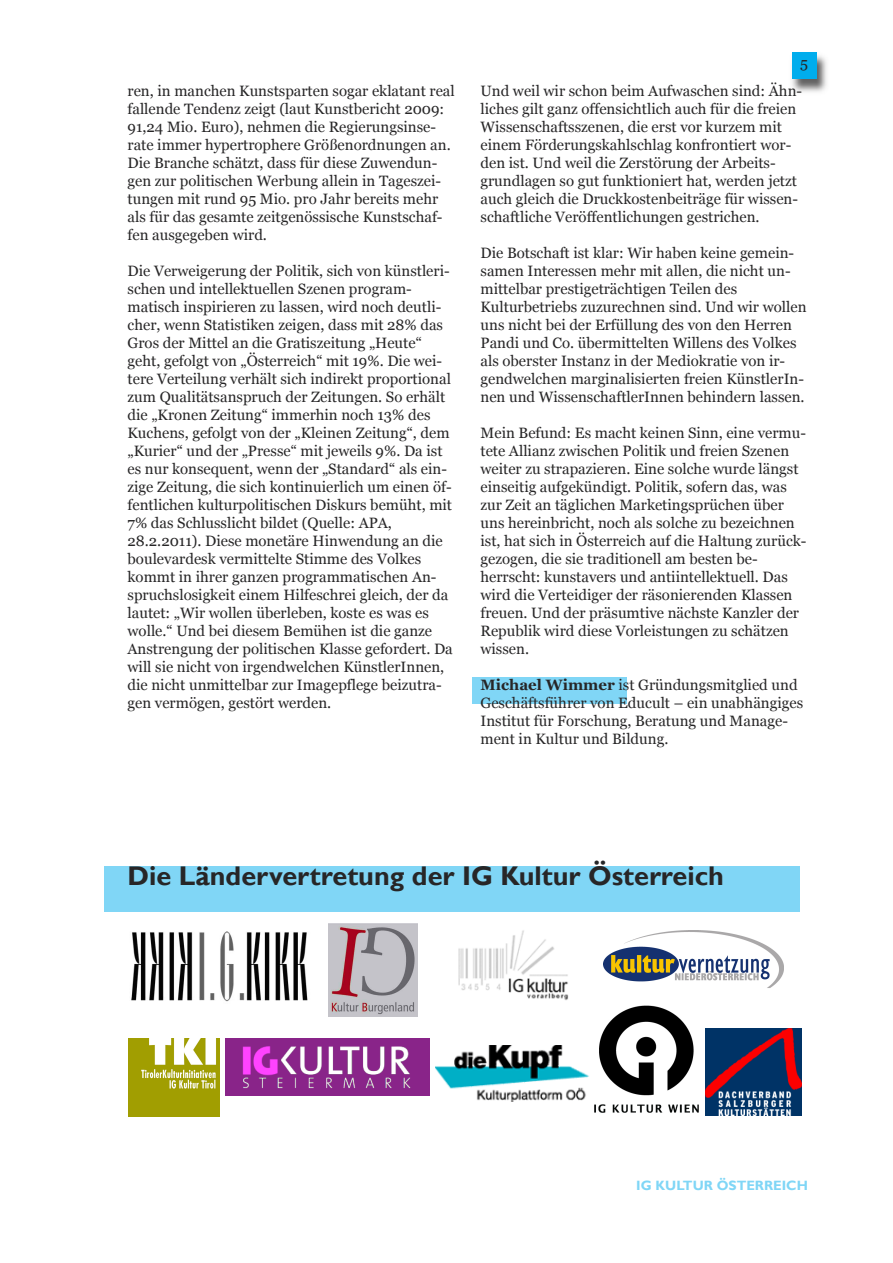
<style>
.page{position:relative;width:893px;height:1263px;background:#fff}
.page>*{position:absolute;margin:0;border:0;box-sizing:border-box;transform-origin:0 0}
.t1{font:700 27px "Gill Sans";color:#272627}
.t2{font:15px/18px "Georgia";color:#272627}
.t3{font:700 13.5px "Gill Sans";color:#80d6f6}
.s1{font-weight:700}
</style>
<div class="page">
<div style="left:472px;top:677px;width:154px;height:26px;background:#80d6f6"></div>
<div style="left:104px;top:866px;width:695px;height:46px;background:#80d6f6"></div>
<img style="left:792px;top:55px;width:35px;height:37px">
<div style="left:792px;top:52px;width:25px;height:27px;background:#00aded"></div>
<img style="left:705px;top:1029px;width:96px;height:87px">
<img style="left:131px;top:931px;width:177px;height:71px">
<img style="left:128px;top:1038px;width:91px;height:79px">
<img style="left:594px;top:1006px;width:105px;height:107px">
<img style="left:458px;top:930px;width:110px;height:70px">
<img style="left:328px;top:923px;width:89px;height:93px">
<img style="left:604px;top:931px;width:180px;height:57px">
<img style="left:225px;top:1038px;width:204px;height:57px">
<img style="left:436px;top:1045px;width:159px;height:57px">
<p class="t2" style="left:128px;top:82px;width:329px">ren, in manchen Kunstsparten sogar eklatant real fallende Tendenz zeigt (laut Kunstbericht 2009:<br>91,24 Mio. Euro), nehmen die Regierungsinse&shy;rate immer hypertrophere Größenordnungen an.<br>Die Branche schätzt, dass für diese Zuwendun&shy;gen zur politischen Werbung allein in Tageszei&shy;tungen mit rund 95 Mio. pro Jahr bereits mehr als für das gesamte zeitgenössische Kunstschaf&shy;fen ausgegeben wird.</p>
<p class="t2" style="left:128px;top:262px;width:327px">Die Verweigerung der Politik, sich von künstleri&shy;schen und intellektuellen Szenen program&shy;matisch inspirieren zu lassen, wird noch deutli&shy;cher, wenn Statistiken zeigen, dass mit 28% das Gros der Mittel an die Gratiszeitung „Heute“ geht, gefolgt von „Österreich“ mit 19%. Die wei&shy;tere Verteilung verhält sich indirekt proportional zum Qualitätsanspruch der Zeitungen. So erhält die „Kronen Zeitung“ immerhin noch 13% des Kuchens, gefolgt von der „Kleinen Zeitung“, dem „Kurier“ und der „Presse“ mit jeweils 9%. Da ist es nur konsequent, wenn der „Standard“ als ein&shy;zige Zeitung, die sich kontinuierlich um einen öf&shy;fentlichen kulturpolitischen Diskurs bemüht, mit 7% das Schlusslicht bildet (Quelle: APA, 28.2.2011). Diese monetäre Hinwendung an die boulevardesk vermittelte Stimme des Volkes kommt in ihrer ganzen programmatischen An&shy;spruchslosigkeit einem Hilfeschrei gleich, der da lautet: „Wir wollen überleben, koste es was es wolle.“ Und bei diesem Bemühen ist die ganze Anstrengung der politischen Klasse gefordert. Da will sie nicht von irgendwelchen KünstlerInnen, die nicht unmittelbar zur Imagepflege beizutra&shy;gen vermögen, gestört werden.</p>
<p class="t2" style="left:800px;top:54px;width:9px">5</p>
<p class="t2" style="left:480px;top:82px;width:323px">Und weil wir schon beim Aufwaschen sind: Ähn&shy;liches gilt ganz offensichtlich auch für die freien Wissenschaftsszenen, die erst vor kurzem mit einem Förderungskahlschlag konfrontiert wor&shy;den ist. Und weil die Zerstörung der Arbeits&shy;grundlagen so gut funktioniert hat, werden jetzt auch gleich die Druckkostenbeiträge für wissen&shy;schaftliche Veröffentlichungen gestrichen.</p>
<p class="t2" style="left:480px;top:244px;width:328px">Die Botschaft ist klar: Wir haben keine gemein&shy;samen Interessen mehr mit allen, die nicht un&shy;mittelbar prestigeträchtigen Teilen des Kulturbetriebs zuzurechnen sind. Und wir wollen uns nicht bei der Erfüllung des von den Herren Pandi und Co. übermittelten Willens des Volkes als oberster Instanz in der Mediokratie von ir&shy;gendwelchen marginalisierten freien KünstlerIn&shy;nen und WissenschaftlerInnen behindern lassen.</p>
<p class="t2" style="left:480px;top:424px;width:327px">Mein Befund: Es macht keinen Sinn, eine vermu&shy;tete Allianz zwischen Politik und freien Szenen weiter zu strapazieren. Eine solche wurde längst einseitig aufgekündigt. Politik, sofern das, was zur Zeit an täglichen Marketingsprüchen über uns hereinbricht, noch als solche zu bezeichnen ist, hat sich in Österreich auf die Haltung zurück&shy;gezogen, die sie traditionell am besten be&shy;herrscht: kunstavers und antiintellektuell. Das wird die Verteidiger der räsonierenden Klassen freuen. Und der präsumtive nächste Kanzler der Republik wird diese Vorleistungen zu schätzen wissen.</p>
<p class="t2" style="left:480px;top:676px;width:324px"><span class="s1">Michael Wimmer</span> ist Gründungsmitglied und Geschäftsführer von Educult – ein unabhängiges Institut für Forschung, Beratung und Manage&shy;ment in Kultur und Bildung.</p>
<h1 class="t1" style="left:128px;top:859px;width:598px">Die Ländervertretung der IG Kultur Österreich</h1>
<p class="t3" style="left:636px;top:1177px;width:173px">IG KULTUR ÖSTERREICH</p>
</div>
